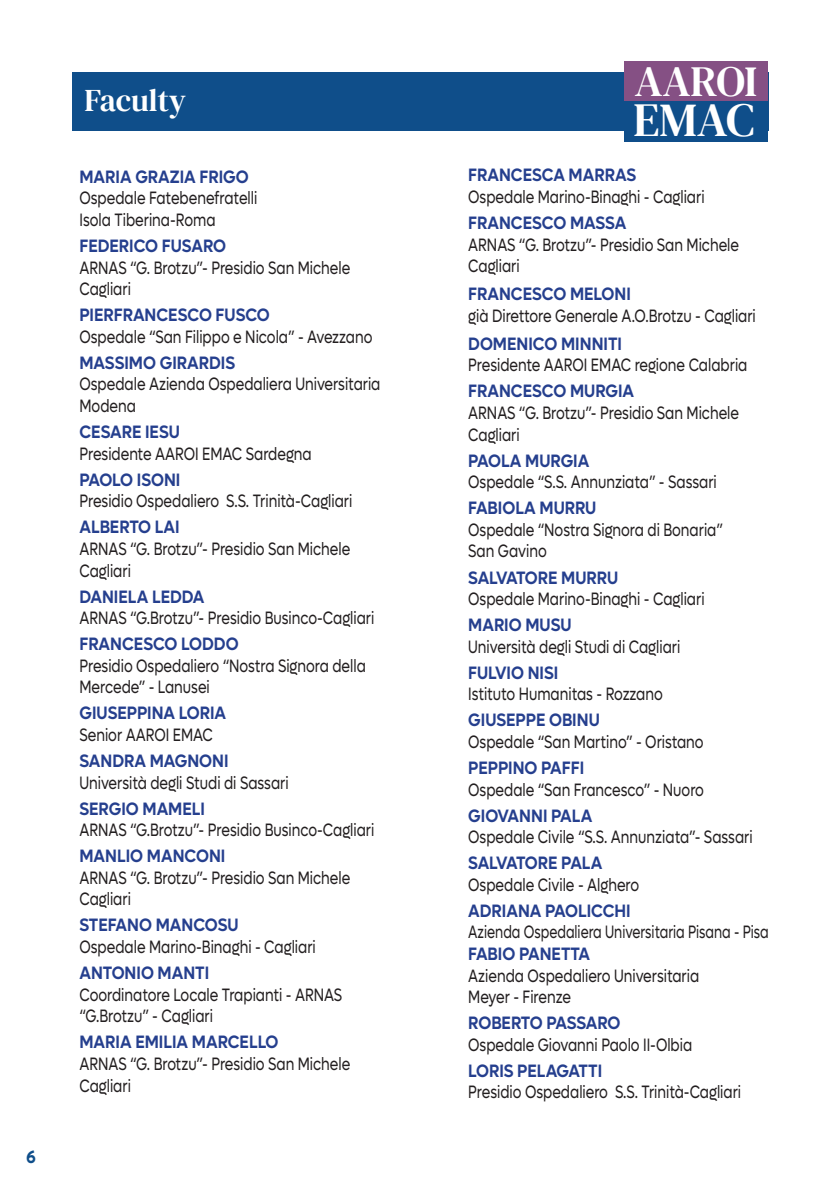
<style>
.page{position:relative;width:840px;height:1191px;background:#fff}
.page>*{position:absolute;margin:0;border:0;box-sizing:border-box;transform-origin:0 0}
.t1{font:47.2px "DM Serif Text";color:#fff}
.t2{font:42.8px "DM Serif Text";letter-spacing:-.01em;color:#fff}
.t3{font:31.4px "DM Serif Text";color:#fff}
.t4{font:18px/21.6px "Lufga";color:#231f20;scale:.78 1}
.t5{font:600 18px "Lufga";color:#253f8e;scale:.9 1}
.t6{font:18px "Lufga";color:#231f20;scale:.73 1}
.t7{font:600 18px "Lufga";letter-spacing:-.02em;color:#253f8e;scale:.9 1}
.t8{font:600 18px "Lufga";color:#0f4e8a;scale:.9 1}
</style>
<div class="page">
<div style="left:72px;top:72px;width:695px;height:58px;background:#0f4e8a"></div>
<div style="left:623px;top:61px;width:144px;height:40px;background:#855084"></div>
<div style="left:623px;top:101px;width:144px;height:41px;background:#0f4e8a"></div>
<p class="t8" style="left:27px;top:1145px;width:12px">6</p>
<h3 class="t3" style="left:84px;top:82px;width:103px">Faculty</h3>
<p class="t5" style="left:79px;top:166px;width:189px">MARIA GRAZIA FRIGO</p>
<p class="t4" style="left:79px;top:187px;width:229px">Ospedale Fatebenefratelli<br>Isola Tiberina-Roma</p>
<p class="t5" style="left:79px;top:235px;width:164px">FEDERICO FUSARO</p>
<p class="t4" style="left:79px;top:257px;width:348px">ARNAS “G. Brotzu”- Presidio San Michele<br>Cagliari</p>
<p class="t5" style="left:79px;top:304px;width:213px">PIERFRANCESCO FUSCO</p>
<p class="t4" style="left:79px;top:326px;width:377px">Ospedale “San Filippo e Nicola” - Avezzano</p>
<p class="t5" style="left:79px;top:352px;width:174px">MASSIMO GIRARDIS</p>
<p class="t4" style="left:79px;top:373px;width:387px">Ospedale Azienda Ospedaliera Universitaria<br>Modena</p>
<p class="t5" style="left:79px;top:421px;width:113px">CESARE IESU</p>
<p class="t4" style="left:79px;top:443px;width:299px">Presidente AAROI EMAC Sardegna</p>
<p class="t5" style="left:79px;top:469px;width:114px">PAOLO ISONI</p>
<p class="t4" style="left:79px;top:490px;width:351px">Presidio Ospedaliero S.S. Trinità-Cagliari</p>
<p class="t5" style="left:79px;top:516px;width:113px">ALBERTO LAI</p>
<p class="t4" style="left:79px;top:538px;width:348px">ARNAS “G. Brotzu”- Presidio San Michele<br>Cagliari</p>
<p class="t5" style="left:79px;top:585px;width:140px">DANIELA LEDDA</p>
<p class="t4" style="left:79px;top:607px;width:379px">ARNAS “G.Brotzu”- Presidio Businco-Cagliari</p>
<p class="t5" style="left:79px;top:633px;width:178px">FRANCESCO LODDO</p>
<p class="t4" style="left:79px;top:655px;width:368px">Presidio Ospedaliero “Nostra Signora della<br>Mercede” - Lanusei</p>
<p class="t5" style="left:79px;top:702px;width:164px">GIUSEPPINA LORIA</p>
<p class="t4" style="left:79px;top:724px;width:173px">Senior AAROI EMAC</p>
<p class="t5" style="left:79px;top:750px;width:167px">SANDRA MAGNONI</p>
<p class="t4" style="left:79px;top:771px;width:269px">Università degli Studi di Sassari</p>
<p class="t5" style="left:79px;top:797px;width:141px">SERGIO MAMELI</p>
<p class="t4" style="left:79px;top:819px;width:379px">ARNAS “G.Brotzu”- Presidio Businco-Cagliari</p>
<p class="t5" style="left:79px;top:845px;width:164px">MANLIO MANCONI</p>
<p class="t4" style="left:79px;top:867px;width:348px">ARNAS “G. Brotzu”- Presidio San Michele<br>Cagliari</p>
<p class="t5" style="left:79px;top:914px;width:178px">STEFANO MANCOSU</p>
<p class="t4" style="left:79px;top:936px;width:304px">Ospedale Marino-Binaghi - Cagliari</p>
<p class="t5" style="left:79px;top:962px;width:146px">ANTONIO MANTI</p>
<p class="t4" style="left:79px;top:983px;width:338px">Coordinatore Locale Trapianti - ARNAS “G.Brotzu” - Cagliari</p>
<p class="t5" style="left:79px;top:1031px;width:222px">MARIA EMILIA MARCELLO</p>
<p class="t4" style="left:79px;top:1053px;width:348px">ARNAS “G. Brotzu”- Presidio San Michele<br>Cagliari</p>
<h2 class="t2" style="left:634px;top:56px;width:124px">AAROI</h2>
<h1 class="t1" style="left:633px;top:92px;width:123px">EMAC</h1>
<p class="t5" style="left:468px;top:164px;width:188px">FRANCESCA MARRAS</p>
<p class="t4" style="left:468px;top:186px;width:304px">Ospedale Marino-Binaghi - Cagliari</p>
<p class="t5" style="left:468px;top:212px;width:177px">FRANCESCO MASSA</p>
<p class="t4" style="left:468px;top:233px;width:348px">ARNAS “G. Brotzu”- Presidio San Michele<br>Cagliari</p>
<p class="t5" style="left:468px;top:283px;width:182px">FRANCESCO MELONI</p>
<p class="t4" style="left:468px;top:305px;width:370px">già Direttore Generale A.O.Brotzu - Cagliari</p>
<p class="t5" style="left:468px;top:333px;width:172px">DOMENICO MINNITI</p>
<p class="t4" style="left:468px;top:354px;width:359px">Presidente AAROI EMAC regione Calabria</p>
<p class="t5" style="left:468px;top:380px;width:186px">FRANCESCO MURGIA</p>
<p class="t4" style="left:468px;top:402px;width:348px">ARNAS “G. Brotzu”- Presidio San Michele<br>Cagliari</p>
<p class="t5" style="left:468px;top:450px;width:136px">PAOLA MURGIA</p>
<p class="t4" style="left:468px;top:471px;width:320px">Ospedale “S.S. Annunziata” - Sassari</p>
<p class="t5" style="left:468px;top:497px;width:144px">FABIOLA MURRU</p>
<p class="t4" style="left:468px;top:519px;width:328px">Ospedale “Nostra Signora di Bonaria”<br>San Gavino</p>
<p class="t5" style="left:468px;top:566px;width:168px">SALVATORE MURRU</p>
<p class="t4" style="left:468px;top:588px;width:304px">Ospedale Marino-Binaghi - Cagliari</p>
<p class="t5" style="left:468px;top:614px;width:116px">MARIO MUSU</p>
<p class="t4" style="left:468px;top:635px;width:273px">Università degli Studi di Cagliari</p>
<p class="t5" style="left:468px;top:662px;width:102px">FULVIO NISI</p>
<p class="t4" style="left:468px;top:683px;width:251px">Istituto Humanitas - Rozzano</p>
<p class="t5" style="left:468px;top:709px;width:148px">GIUSEPPE OBINU</p>
<p class="t4" style="left:468px;top:731px;width:303px">Ospedale “San Martino” - Oristano</p>
<p class="t5" style="left:468px;top:757px;width:130px">PEPPINO PAFFI</p>
<p class="t4" style="left:468px;top:778px;width:303px">Ospedale “San Francesco” - Nuoro</p>
<p class="t5" style="left:468px;top:804px;width:139px">GIOVANNI PALA</p>
<p class="t4" style="left:468px;top:826px;width:366px">Ospedale Civile “S.S. Annunziata”- Sassari</p>
<p class="t7" style="left:468px;top:852px;width:150px">SALVATORE PALA</p>
<p class="t4" style="left:468px;top:873px;width:221px">Ospedale Civile - Alghero</p>
<p class="t5" style="left:468px;top:900px;width:182px">ADRIANA PAOLICCHI</p>
<p class="t6" style="left:468px;top:922px;width:413px">Azienda Ospedaliera Universitaria Pisana - Pisa</p>
<p class="t5" style="left:468px;top:943px;width:137px">FABIO PANETTA</p>
<p class="t4" style="left:468px;top:964px;width:297px">Azienda Ospedaliero Universitaria<br>Meyer - Firenze</p>
<p class="t5" style="left:468px;top:1012px;width:171px">ROBERTO PASSARO</p>
<p class="t4" style="left:468px;top:1033px;width:288px">Ospedale Giovanni Paolo II-Olbia</p>
<p class="t5" style="left:468px;top:1060px;width:150px">LORIS PELAGATTI</p>
<p class="t4" style="left:468px;top:1081px;width:351px">Presidio Ospedaliero S.S. Trinità-Cagliari</p>
</div>
